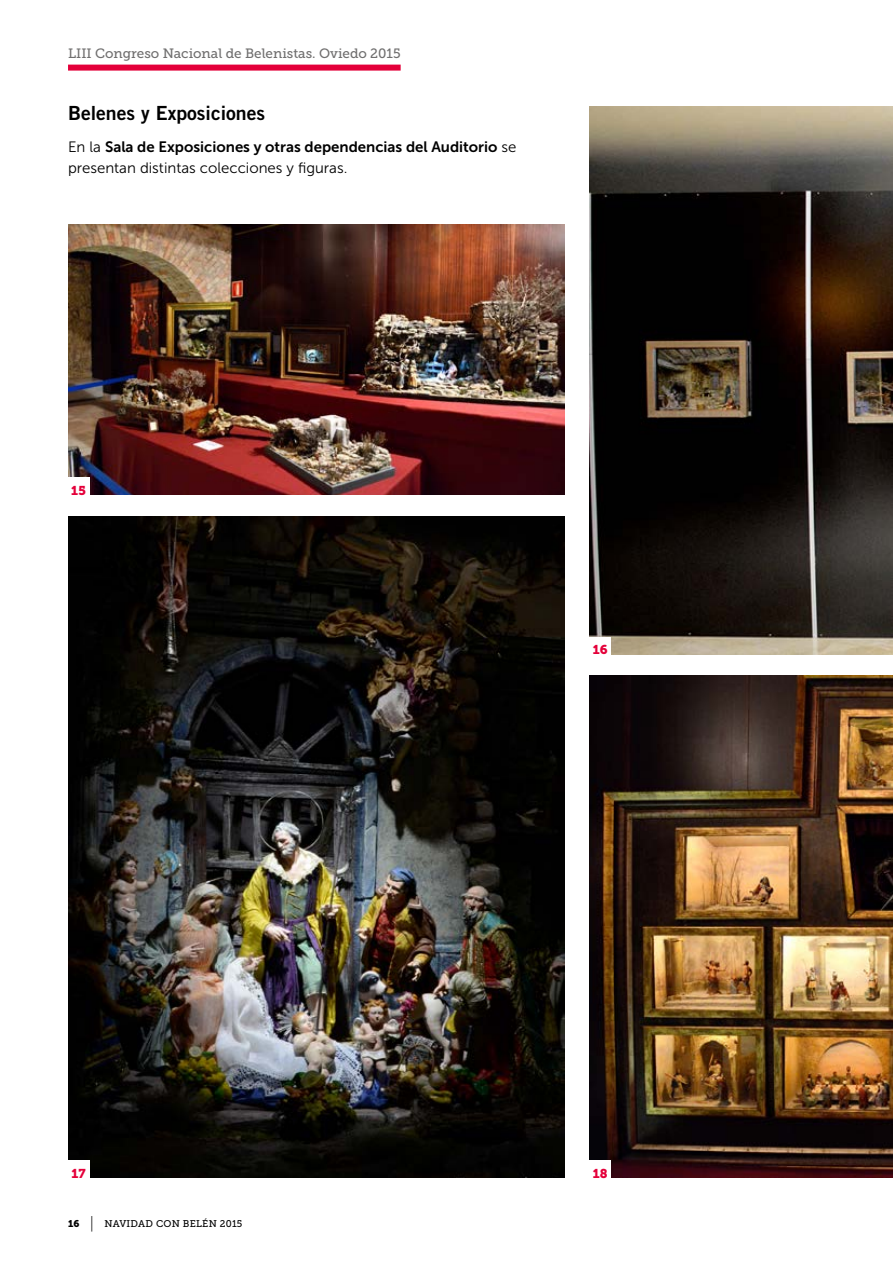
<style>
.page{position:relative;width:893px;height:1263px;background:#fff}
.page>*{position:absolute;margin:0;border:0;box-sizing:border-box;transform-origin:0 0}
.t1{font:19.5px "Trade Gothic LT Std Bd 2";color:#000}
.t2{font:15px "Museo Sans 700";color:#000}
.t3{font:15px "Museo Sans 300";color:#000}
.t4{font:13.5px "Museo Slab 500";color:#706f6f}
.t5{font:12.75px "Museo Slab 900";letter-spacing:.01em;color:#e4003a}
.t6{font:9.75px "Museo Slab 500";letter-spacing:.025em;color:#000}
.s1{font-family:"Museo Sans 300"}
.s2{font-family:"Museo Slab 900"}
.s3{font-family:"Museo Slab 100";font-size:16.5px}
</style>
<div class="page">
<div style="left:68px;top:65px;width:333px;height:6px;background:#e4003a"></div>
<img style="left:590px;top:106px;width:303px;height:548px">
<img style="left:68px;top:225px;width:496px;height:270px">
<img style="left:68px;top:516px;width:496px;height:662px">
<img style="left:590px;top:676px;width:303px;height:502px">
<div style="left:68px;top:478px;width:21px;height:17px;background:#fff"></div>
<div style="left:68px;top:1161px;width:21px;height:17px;background:#fff"></div>
<div style="left:590px;top:637px;width:21px;height:17px;background:#fff"></div>
<div style="left:590px;top:1161px;width:21px;height:17px;background:#fff"></div>
<p class="t4" style="left:68px;top:46px;width:334px">LIII Congreso Nacional de Belenistas. Oviedo 2015</p>
<h1 class="t1" style="left:68px;top:101px;width:199px">Belenes y Exposiciones</h1>
<p class="t2" style="left:68px;top:138px;width:450px"><span class="s1">En la</span> Sala de Exposiciones y otras dependencias del Auditorio <span class="s1">se</span></p>
<p class="t3" style="left:68px;top:160px;width:281px">presentan distintas colecciones y figuras.</p>
<p class="t5" style="left:71px;top:483px;width:16px">15</p>
<p class="t5" style="left:593px;top:643px;width:16px">16</p>
<p class="t5" style="left:72px;top:1166px;width:16px">17</p>
<p class="t6" style="left:68px;top:1218px;width:176px"><span class="s2">16</span> <span class="s3">|</span> NAVIDAD CON BELÉN 2015</p>
<p class="t5" style="left:593px;top:1166px;width:16px">18</p>
</div>
